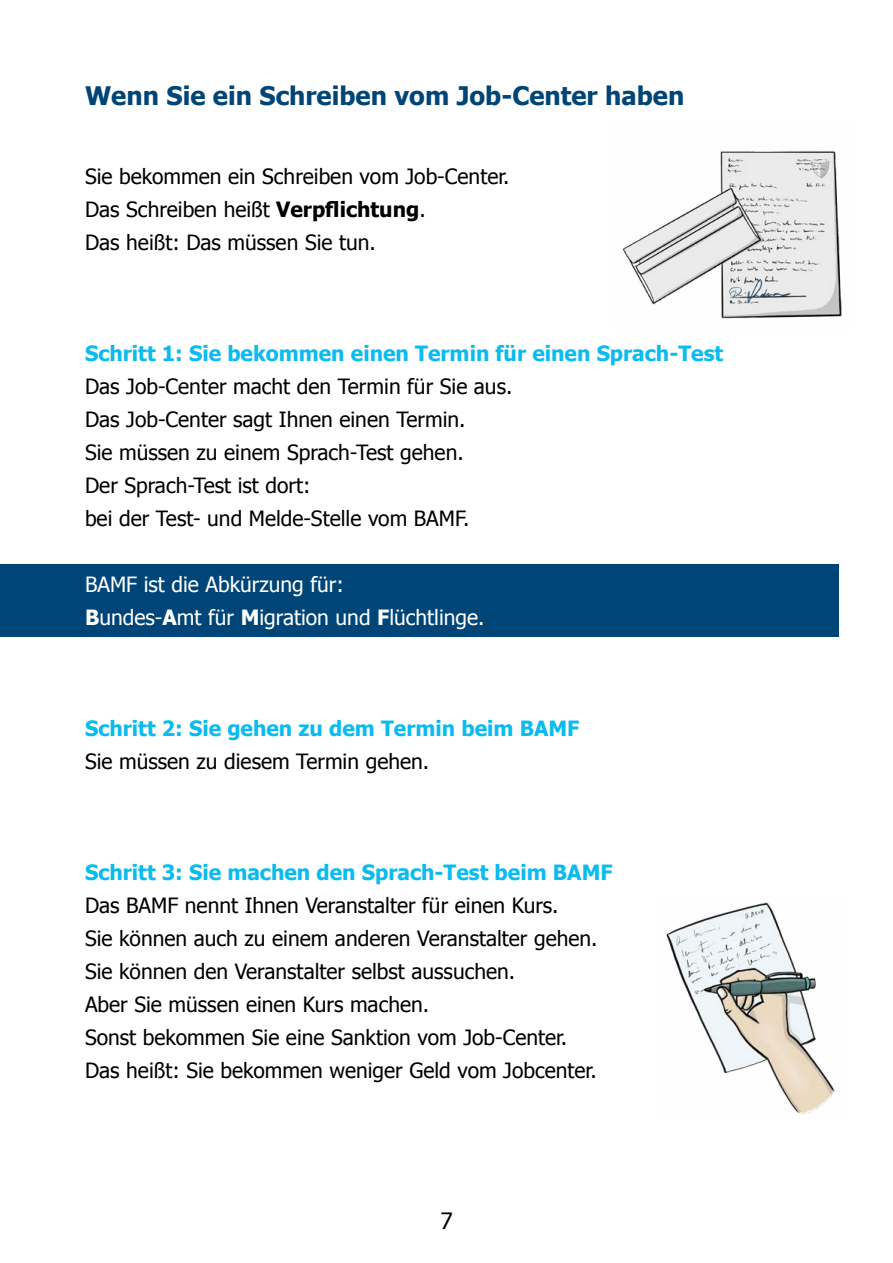
<style>
.page{position:relative;width:893px;height:1263px;background:#fff}
.page>*{position:absolute;margin:0;border:0;box-sizing:border-box;transform-origin:0 0}
.Head1{font:700 25.5px "Tahoma";color:#004577}
.t1{font:22.5px "Tahoma";color:#000}
.Fliess{font:21px "Tahoma";color:#000}
.Head2{font:700 21px "Tahoma";color:#0bbbef}
.Fliess-2{font:21px "Tahoma";color:#fff}
.s1{font-weight:700}
</style>
<div class="page">
<img style="left:666px;top:902px;width:169px;height:212px">
<img style="left:623px;top:151px;width:219px;height:168px">
<div style="left:0;top:564px;width:839px;height:73px;background:#004577"></div>
<h1 class="Head1" style="left:85px;top:77px;width:601px">Wenn Sie ein Schreiben vom Job-Center haben</h1>
<p class="Fliess" style="left:85px;top:163px;width:426px">Sie bekommen ein Schreiben vom Job-Center.</p>
<p class="Fliess" style="left:85px;top:196px;width:342px">Das Schreiben heißt <span class="s1">Verpflichtung</span>.</p>
<p class="Fliess" style="left:85px;top:229px;width:292px">Das heißt: Das müssen Sie tun.</p>
<h2 class="Head2" style="left:85px;top:339px;width:640px">Schritt 1: Sie bekommen einen Termin für einen Sprach-Test</h2>
<p class="Fliess" style="left:85px;top:373px;width:429px">Das Job-Center macht den Termin für Sie aus.</p>
<p class="Fliess" style="left:85px;top:406px;width:382px">Das Job-Center sagt Ihnen einen Termin.</p>
<p class="Fliess" style="left:85px;top:439px;width:380px">Sie müssen zu einem Sprach-Test gehen.</p>
<p class="Fliess" style="left:85px;top:472px;width:227px">Der Sprach-Test ist dort:</p>
<p class="Fliess" style="left:85px;top:505px;width:386px">bei der Test- und Melde-Stelle vom BAMF.</p>
<p class="Fliess-2" style="left:85px;top:571px;width:260px">BAMF ist die Abkürzung für:</p>
<p class="Fliess-2" style="left:85px;top:604px;width:401px"><span class="s1">B</span>undes-<span class="s1">A</span>mt für <span class="s1">M</span>igration und <span class="s1">F</span>lüchtlinge.</p>
<h2 class="Head2" style="left:85px;top:714px;width:496px">Schritt 2: Sie gehen zu dem Termin beim BAMF</h2>
<p class="Fliess" style="left:85px;top:748px;width:346px">Sie müssen zu diesem Termin gehen.</p>
<h2 class="Head2" style="left:85px;top:858px;width:529px">Schritt 3: Sie machen den Sprach-Test beim BAMF</h2>
<p class="Fliess" style="left:85px;top:892px;width:475px">Das BAMF nennt Ihnen Veranstalter für einen Kurs.</p>
<p class="Fliess" style="left:85px;top:925px;width:514px">Sie können auch zu einem anderen Veranstalter gehen.</p>
<p class="Fliess" style="left:85px;top:958px;width:432px">Sie können den Veranstalter selbst aussuchen.</p>
<p class="Fliess" style="left:85px;top:991px;width:346px">Aber Sie müssen einen Kurs machen.</p>
<p class="Fliess" style="left:85px;top:1024px;width:484px">Sonst bekommen Sie eine Sanktion vom Job-Center.</p>
<p class="Fliess" style="left:85px;top:1057px;width:513px">Das heißt: Sie bekommen weniger Geld vom Jobcenter.</p>
<p class="t1" style="left:440px;top:1206px;width:14px">7</p>
</div>
